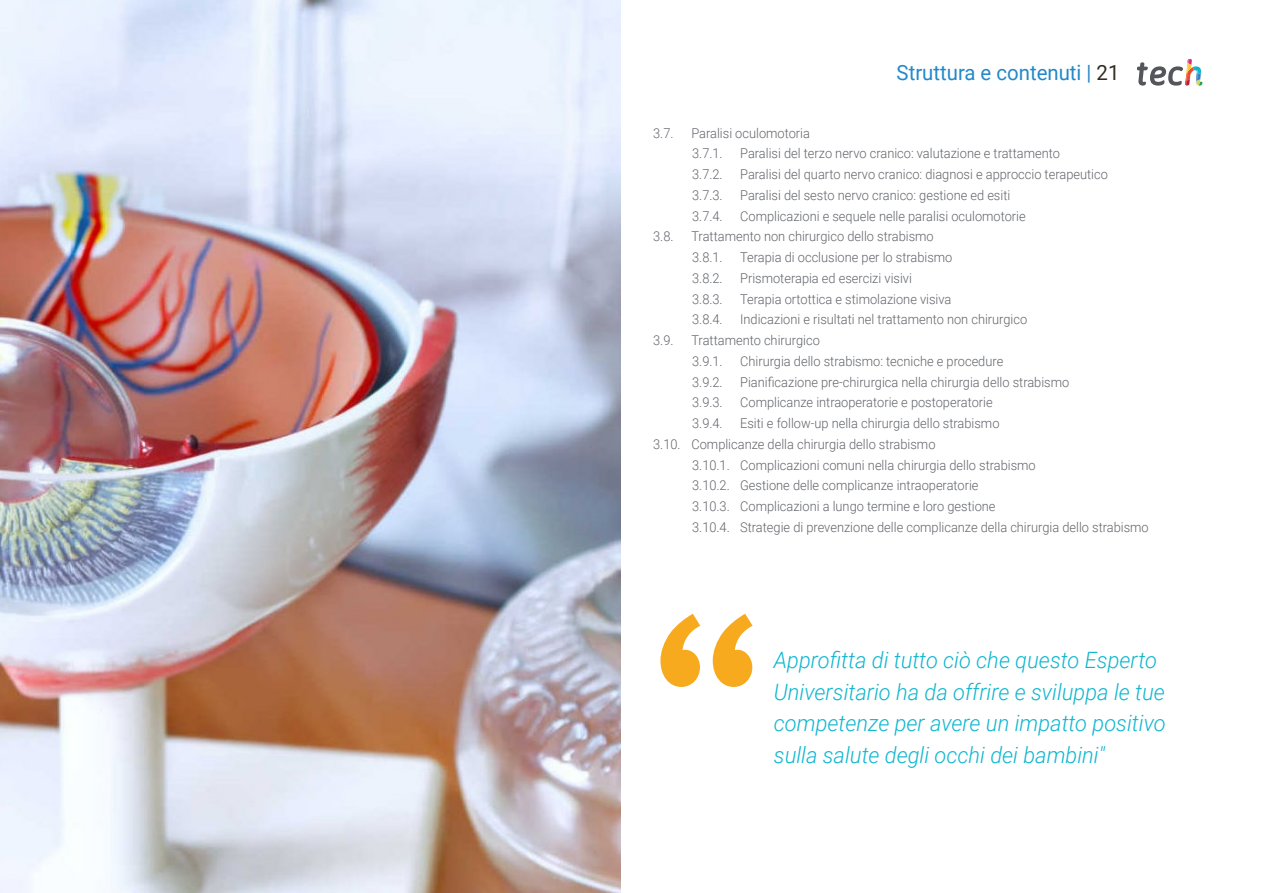
<style>
.page{position:relative;width:1263px;height:893px;background:#fff}
.page>*{position:absolute;margin:0;border:0;box-sizing:border-box;transform-origin:0 0}
.t1{font:italic 300 22.5px/31.5px "Roboto";color:#0fb6cf}
.t2{font:21px "Roboto";color:#2488c9}
.t3{font:300 13.5px/20.7px "Roboto";color:#61646a;scale:.95 1}
.s1{color:#312e20}
</style>
<div class="page">
<svg style="left:660px;top:614px;width:93px;height:73px"></svg>
<img style="left:0;top:0;width:621px;height:893px">
<svg style="left:1137px;top:59px;width:65px;height:27px"></svg>
<h2 class="t2" style="left:897px;top:57px;width:224px">Struttura e contenuti | <span class="s1">21</span></h2>
<p class="t3" style="left:653px;top:122px;width:23px">3.7.</p>
<p class="t3" style="left:691px;top:122px;width:126px">Paralisi oculomotoria<br>3.7.1.</p>
<p class="t3" style="left:740px;top:143px;width:338px">Paralisi del terzo nervo cranico: valutazione e trattamento</p>
<p class="t3" style="left:692px;top:164px;width:34px">3.7.2.</p>
<p class="t3" style="left:740px;top:164px;width:389px">Paralisi del quarto nervo cranico: diagnosi e approccio terapeutico</p>
<p class="t3" style="left:692px;top:184px;width:34px">3.7.3.</p>
<p class="t3" style="left:740px;top:184px;width:286px">Paralisi del sesto nervo cranico: gestione ed esiti</p>
<p class="t3" style="left:692px;top:205px;width:34px">3.7.4.</p>
<p class="t3" style="left:740px;top:205px;width:302px">Complicazioni e sequele nelle paralisi oculomotorie</p>
<p class="t3" style="left:653px;top:226px;width:23px">3.8.</p>
<p class="t3" style="left:691px;top:226px;width:257px">Trattamento non chirurgico dello strabismo<br>3.8.1.</p>
<p class="t3" style="left:740px;top:247px;width:225px">Terapia di occlusione per lo strabismo</p>
<p class="t3" style="left:692px;top:267px;width:34px">3.8.2.</p>
<p class="t3" style="left:740px;top:267px;width:182px">Prismoterapia ed esercizi visivi</p>
<p class="t3" style="left:692px;top:288px;width:34px">3.8.3.</p>
<p class="t3" style="left:740px;top:288px;width:224px">Terapia ortottica e stimolazione visiva</p>
<p class="t3" style="left:692px;top:309px;width:34px">3.8.4.</p>
<p class="t3" style="left:740px;top:309px;width:304px">Indicazioni e risultati nel trattamento non chirurgico</p>
<p class="t3" style="left:653px;top:330px;width:23px">3.9.</p>
<p class="t3" style="left:691px;top:330px;width:137px">Trattamento chirurgico<br>3.9.1.</p>
<p class="t3" style="left:740px;top:350px;width:278px">Chirurgia dello strabismo: tecniche e procedure</p>
<p class="t3" style="left:692px;top:371px;width:34px">3.9.2.</p>
<p class="t3" style="left:740px;top:371px;width:348px">Pianificazione pre-chirurgica nella chirurgia dello strabismo</p>
<p class="t3" style="left:692px;top:392px;width:34px">3.9.3.</p>
<p class="t3" style="left:740px;top:392px;width:267px">Complicanze intraoperatorie e postoperatorie</p>
<p class="t3" style="left:692px;top:413px;width:34px">3.9.4.</p>
<p class="t3" style="left:653px;top:413px;width:366px;text-indent:87px">Esiti e follow-up nella chirurgia dello strabismo<br>3.10. Complicanze della chirurgia dello strabismo</p>
<p class="t3" style="left:692px;top:454px;width:482px">3.10.1. Complicazioni comuni nella chirurgia dello strabismo<br>3.10.2. Gestione delle complicanze intraoperatorie<br>3.10.3. Complicazioni a lungo termine e loro gestione<br>3.10.4. Strategie di prevenzione delle complicanze della chirurgia dello strabismo</p>
<h1 class="t1" style="left:774px;top:644px;width:393px">Approfitta di tutto ciò che questo Esperto Universitario ha da offrire e sviluppa le tue competenze per avere un impatto positivo sulla salute degli occhi dei bambini"</h1>
</div>
